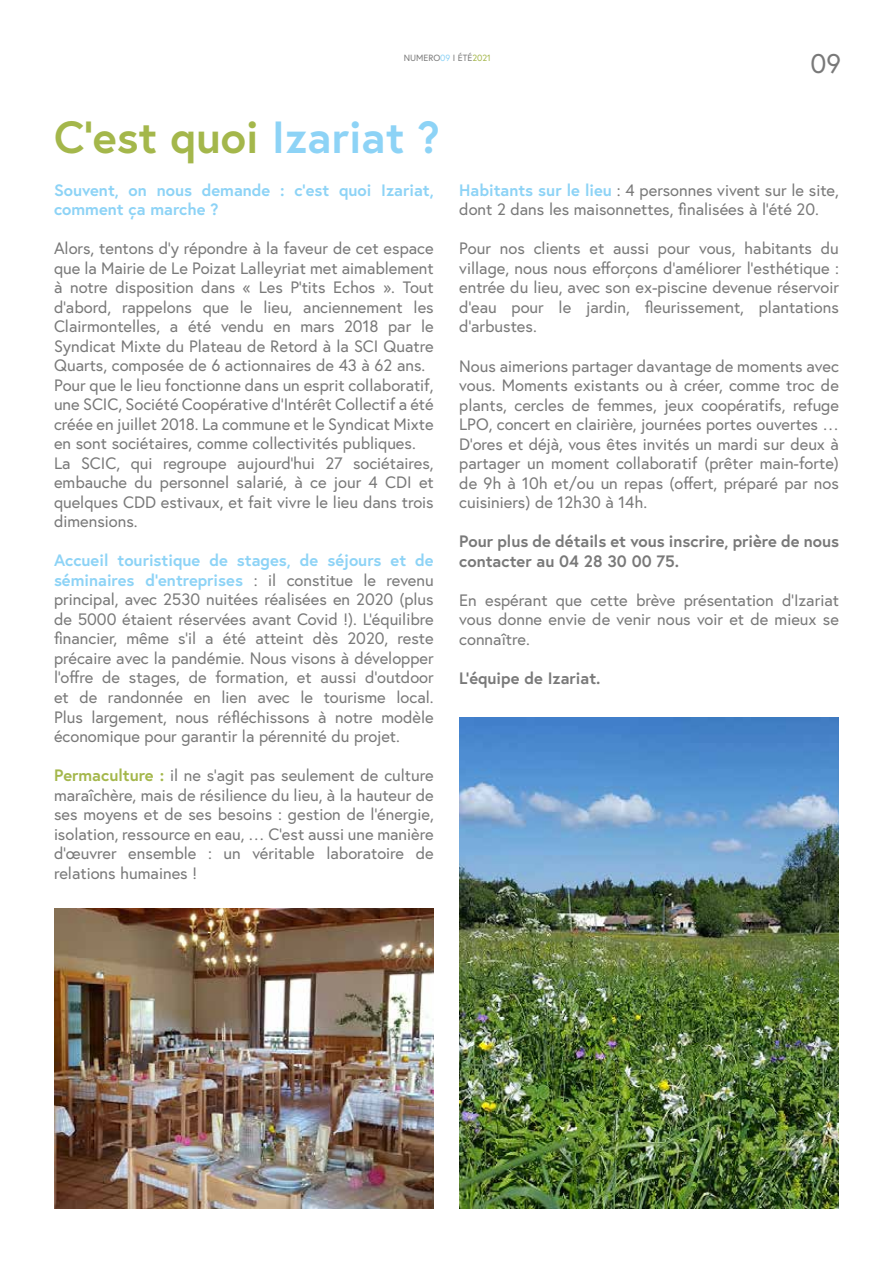
<style>
.page{position:relative;width:893px;height:1263px;background:#fff}
.page>*{position:absolute;margin:0;border:0;box-sizing:border-box;transform-origin:0 0}
.t1{font:700 45px "Europa";color:#a4b74b}
.t2{font:27px "Europa";color:#797979}
.t3{font:16.5px/19.5px "Europa";color:#797979;text-align:justify}
.t4{font:700 16.5px/19.5px "Europa";color:#797979}
.t5{font:700 16.5px/19.5px "Europa";color:#8dd3f6}
.t6{font:9px "Europa";color:#797979}
.s1{color:#8dd3f6}
.s2{color:#a4b74b}
.s3{font-weight:700;color:#8dd3f6}
.s4{font-weight:700;color:#a4b74b}
</style>
<div class="page">
<img style="left:54px;top:909px;width:380px;height:300px">
<img style="left:459px;top:717px;width:380px;height:492px">
<p class="t6" style="left:404px;top:52px;width:89px">NUMERO<span class="s1">09</span> I ÉTÉ<span class="s2">2021</span></p>
<h2 class="t2" style="left:810px;top:46px;width:32px">09</h2>
<h1 class="t1" style="left:54px;top:106px;width:387px">C’est quoi <span class="s1">Izariat ?</span></h1>
<p class="t5" style="left:54px;top:180px;width:381px">Souvent, on nous demande : c’est quoi Izariat, comment ça marche ?</p>
<p class="t3" style="left:54px;top:239px;width:381px;text-align:left">Alors, tentons d’y répondre à la faveur de cet espace que la Mairie de Le Poizat Lalleyriat met aimablement à notre disposition dans « Les P’tits Echos ». Tout d’abord, rappelons que le lieu, anciennement les Clairmontelles, a été vendu en mars 2018 par le Syndicat Mixte du Plateau de Retord à la SCI Quatre Quarts, composée de 6 actionnaires de 43 à 62 ans.<br>Pour que le lieu fonctionne dans un esprit collaboratif, une SCIC, Société Coopérative d’Intérêt Collectif a été créée en juillet 2018. La commune et le Syndicat Mixte en sont sociétaires, comme collectivités publiques.<br>La SCIC, qui regroupe aujourd’hui 27 sociétaires, embauche du personnel salarié, à ce jour 4 CDI et quelques CDD estivaux, et fait vivre le lieu dans trois dimensions.</p>
<p class="t3" style="left:54px;top:551px;width:381px"><span class="s3">Accueil touristique de stages, de séjours et de séminaires d’entreprises</span> : il constitue le revenu principal, avec 2530 nuitées réalisées en 2020 (plus de 5000 étaient réservées avant Covid !). L’équilibre financier, même s’il a été atteint dès 2020, reste précaire avec la pandémie. Nous visons à développer l’offre de stages, de formation, et aussi d’outdoor et de randonnée en lien avec le tourisme local.<br>Plus largement, nous réfléchissons à notre modèle économique pour garantir la pérennité du projet.</p>
<p class="t3" style="left:54px;top:765px;width:381px"><span class="s4">Permaculture :</span> il ne s’agit pas seulement de culture maraîchère, mais de résilience du lieu, à la hauteur de ses moyens et de ses besoins : gestion de l’énergie, isolation, ressource en eau, … C’est aussi une manière d’œuvrer ensemble : un véritable laboratoire de relations humaines !</p>
<p class="t3" style="left:459px;top:180px;width:381px"><span class="s3">Habitants sur le lieu</span> : 4 personnes vivent sur le site, dont 2 dans les maisonnettes, finalisées à l’été 20.</p>
<p class="t3" style="left:459px;top:239px;width:381px">Pour nos clients et aussi pour vous, habitants du village, nous nous efforçons d’améliorer l’esthétique : entrée du lieu, avec son ex-piscine devenue réservoir d’eau pour le jardin, fleurissement, plantations d’arbustes.</p>
<p class="t3" style="left:459px;top:356px;width:381px">Nous aimerions partager davantage de moments avec vous. Moments existants ou à créer, comme troc de plants, cercles de femmes, jeux coopératifs, refuge LPO, concert en clairière, journées portes ouvertes … D’ores et déjà, vous êtes invités un mardi sur deux à partager un moment collaboratif (prêter main-forte) de 9h à 10h et/ou un repas (offert, préparé par nos cuisiniers) de 12h30 à 14h.</p>
<p class="t4" style="left:459px;top:531px;width:381px">Pour plus de détails et vous inscrire, prière de nous contacter au 04 28 30 00 75.</p>
<p class="t3" style="left:459px;top:590px;width:381px">En espérant que cette brève présentation d’Izariat vous donne envie de venir nous voir et de mieux se connaître.</p>
<p class="t4" style="left:459px;top:668px;width:143px">L’équipe de Izariat.</p>
</div>
